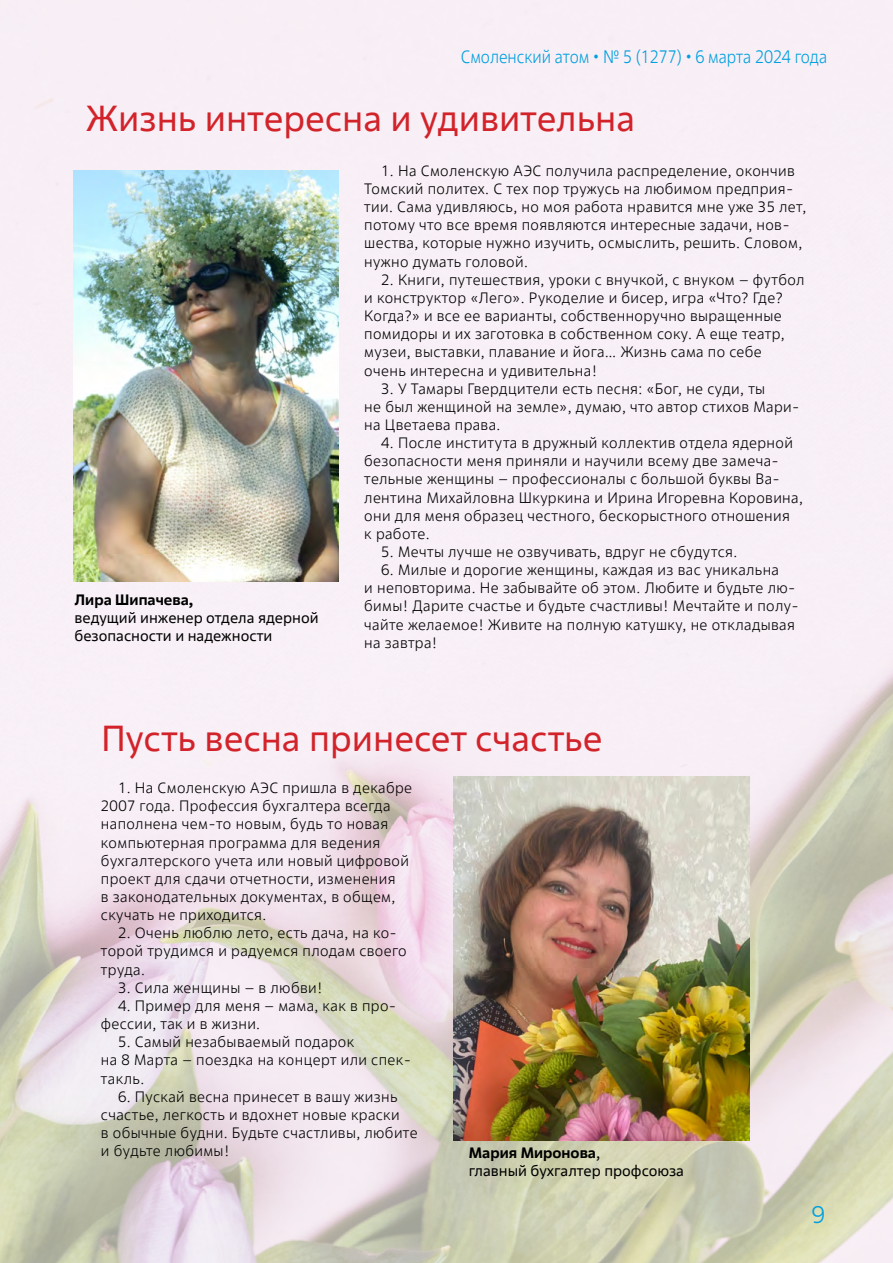
<style>
.page{position:relative;width:893px;height:1263px;background:#fff}
.page>*{position:absolute;margin:0;border:0;box-sizing:border-box;transform-origin:0 0}
.t1{font:36px "Rosatom";color:#d2232a}
.t2{font:300 24px "Rosatom";color:#009fdf}
.t3{font:300 18px "Rosatom";color:#009fdf;scale:.9 1}
.t4{font:300 15px/18.1px "Rosatom";letter-spacing:.025em;color:#000}
.t5{font:15px/18px "Rosatom";color:#000}
.t6{font:700 15px "Rosatom";color:#000}
.s1{font-weight:700}
</style>
<div class="page">
<img style="left:0;top:0;width:893px;height:1263px">
<img style="left:74px;top:171px;width:264px;height:411px">
<img style="left:453px;top:776px;width:297px;height:364px">
<p class="t3" style="left:461px;top:45px;width:409px">Смоленский атом • № 5 (1277) • 6 марта 2024 года</p>
<h1 class="t1" style="left:86px;top:96px;width:550px">Жизнь интересна и удивительна</h1>
<p class="t6" style="left:75px;top:590px;width:120px">Лира Шипачева,</p>
<p class="t5" style="left:75px;top:609px;width:246px">ведущий инженер отдела ядерной безопасности и надежности</p>
<p class="t4" style="left:364px;top:162px;width:444px;text-indent:17px">1. На Смоленскую АЭС получила распределение, окончив Томский политех. С тех пор тружусь на любимом предприя&shy;тии. Сама удивляюсь, но моя работа нравится мне уже 35 лет, потому что все время появляются интересные задачи, нов&shy;шества, которые нужно изучить, осмыслить, решить. Словом, нужно думать головой.</p>
<p class="t4" style="left:364px;top:271px;width:442px;text-indent:17px">2. Книги, путешествия, уроки с внучкой, с внуком – футбол и конструктор «Лего». Рукоделие и бисер, игра «Что? Где?<br>Когда?» и все ее варианты, собственноручно выращенные помидоры и их заготовка в собственном соку. А еще театр, музеи, выставки, плавание и йога… Жизнь сама по себе очень интересна и удивительна!</p>
<p class="t4" style="left:364px;top:380px;width:437px;text-indent:17px">3. У Тамары Гвердцители есть песня: «Бог, не суди, ты<br>не был женщиной на земле», думаю, что автор стихов Мари&shy;на Цветаева права.</p>
<p class="t4" style="left:364px;top:434px;width:440px;text-indent:17px">4. После института в дружный коллектив отдела ядерной безопасности меня приняли и научили всему две замеча&shy;тельные женщины – профессионалы с большой буквы Ва&shy;лентина Михайловна Шкуркина и Ирина Игоревна Коровина, они для меня образец честного, бескорыстного отношения<br>к работе.</p>
<p class="t4" style="left:381px;top:543px;width:357px">5. Мечты лучше не озвучивать, вдруг не сбудутся.</p>
<p class="t4" style="left:364px;top:561px;width:436px;text-indent:17px">6. Милые и дорогие женщины, каждая из вас уникальна<br>и неповторима. Не забывайте об этом. Любите и будьте лю&shy;бимы! Дарите счастье и будьте счастливы! Мечтайте и полу&shy;чайте желаемое! Живите на полную катушку, не откладывая на завтра!</p>
<h1 class="t1" style="left:101px;top:716px;width:503px">Пусть весна принесет счастье</h1>
<p class="t4" style="left:101px;top:779px;width:313px;text-indent:17px">1. На Смоленскую АЭС пришла в декабре 2007 года. Профессия бухгалтера всегда наполнена чем-то новым, будь то новая компьютерная программа для ведения бухгалтерского учета или новый цифровой проект для сдачи отчетности, изменения<br>в законодательных документах, в общем, скучать не приходится.</p>
<p class="t4" style="left:101px;top:924px;width:307px;text-indent:17px">2. Очень люблю лето, есть дача, на ко&shy;торой трудимся и радуемся плодам своего труда.</p>
<p class="t4" style="left:118px;top:979px;width:206px">3. Сила женщины – в любви!</p>
<p class="t4" style="left:101px;top:997px;width:297px;text-indent:17px">4. Пример для меня – мама, как в про&shy;фессии, так и в жизни.</p>
<p class="t4" style="left:101px;top:1033px;width:312px;text-indent:17px">5. Самый незабываемый подарок<br>на 8 Марта – поездка на концерт или спек&shy;такль.</p>
<p class="t4" style="left:101px;top:1087px;width:318px;text-indent:17px">6. Пускай весна принесет в вашу жизнь счастье, легкость и вдохнет новые краски<br>в обычные будни. Будьте счастливы, любите и будьте любимы!</p>
<p class="t5" style="left:469px;top:1144px;width:217px"><span class="s1">Мария Миронова</span>,<br>главный бухгалтер профсоюза</p>
<h2 class="t2" style="left:812px;top:1199px;width:15px">9</h2>
</div>
